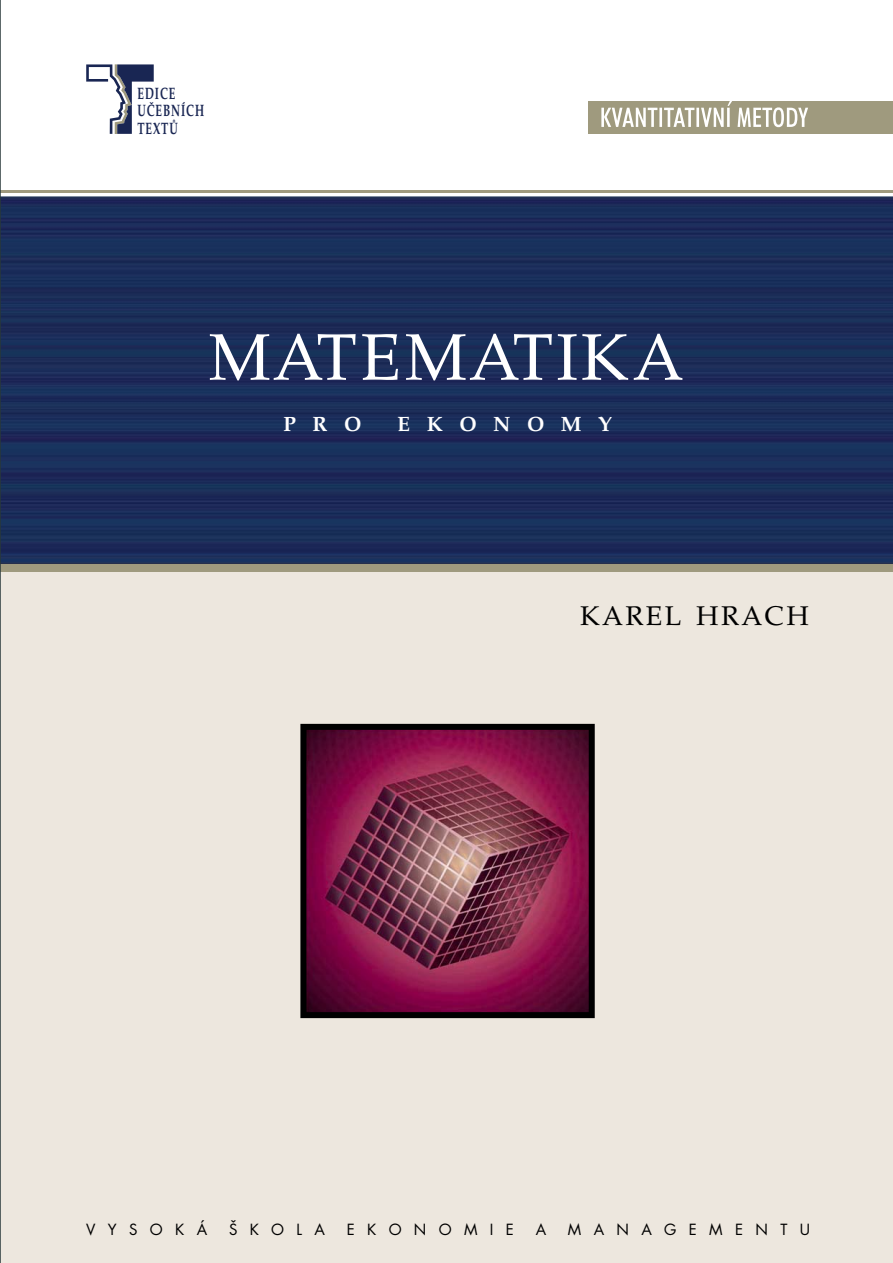
<style>
.page{position:relative;width:893px;height:1263px;background:#fff}
.page>*{position:absolute;margin:0;border:0;box-sizing:border-box;transform-origin:0 0}
.t1{font:65.55px "Palatino CE";letter-spacing:.035em;color:#fff}
.t2{font:27px "Palatino CE";letter-spacing:.09em;color:#000}
.t3{font:700 20.7px "Palatino CE";letter-spacing:.8em;color:#fff}
.t4{font:700 16.5px/17.2px "Palatino CE";letter-spacing:.09em;color:#192653;scale:.65 1}
.t5{font:15px "Futura";letter-spacing:.82em;color:#000}
</style>
<div class="page">
<div style="left:0;top:547px;width:893px;height:716px;background:#ede7de"></div>
<img style="left:1px;top:197px;width:892px;height:367px">
<div style="left:0;top:564px;width:893px;height:7px;background:#9f9a7e"></div>
<hr style="left:0;top:190px;width:893px;height:3px;background:#9f9a7e">
<svg style="left:86px;top:64px;width:68px;height:70px"></svg>
<div style="left:588px;top:101px;width:305px;height:33px;background:#9f9a7e"></div>
<svg style="left:601px;top:101px;width:207px;height:26px"></svg>
<img style="left:300px;top:724px;width:295px;height:294px">
<svg style="left:0;top:0;width:1px;height:1263px"></svg>
<p class="t4" style="left:137px;top:85px;width:104px">EDICE<br>UČEBNÍCH<br>TEXTŮ</p>
<h1 class="t1" style="left:209px;top:334px;width:476px">MATEMATIKA</h1>
<h3 class="t3" style="left:283px;top:412px;width:79px">PRO</h3>
<h3 class="t3" style="left:398px;top:412px;width:216px">EKONOMY</h3>
<h2 class="t2" style="left:580px;top:606px;width:230px">KAREL HRACH</h2>
<p class="t5" style="left:86px;top:1223px;width:122px">VYSOKÁ</p>
<p class="t5" style="left:229px;top:1223px;width:97px">ŠKOLA</p>
<p class="t5" style="left:347px;top:1223px;width:169px">EKONOMIE</p>
<p class="t5" style="left:536px;top:1223px;width:12px">A</p>
<p class="t5" style="left:568px;top:1223px;width:244px">MANAGEMENTU</p>
</div>
